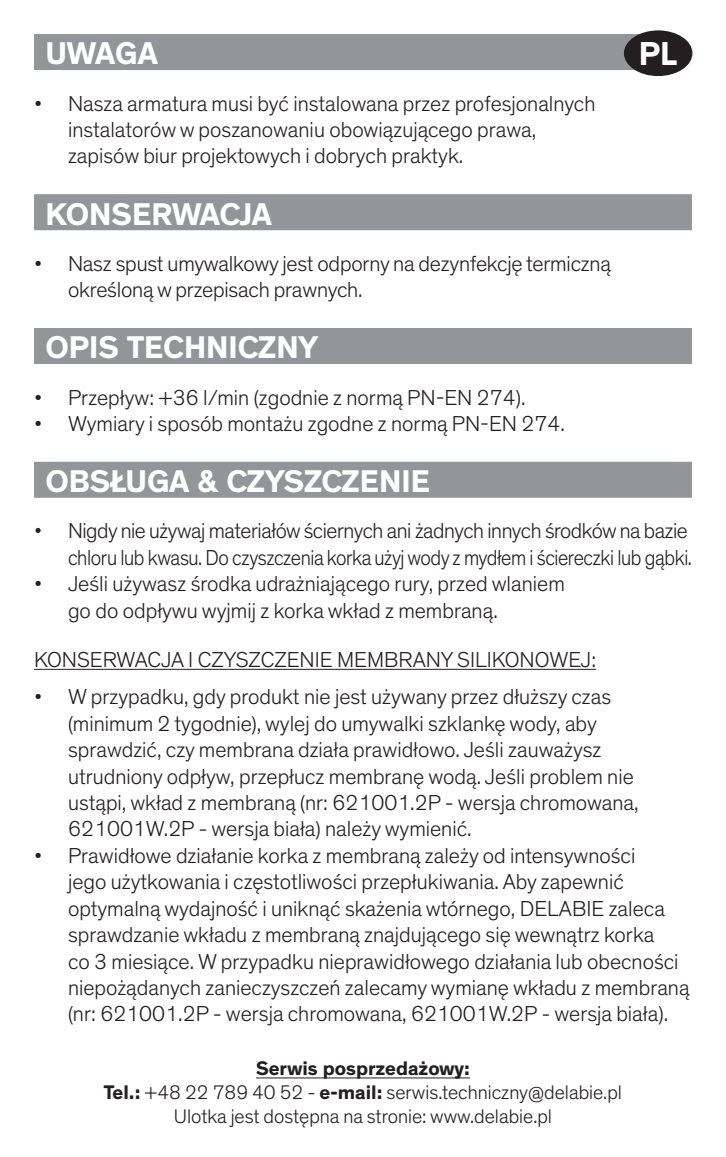
<style>
.page{position:relative;width:726px;height:1157px;background:#fff}
.page>*{position:absolute;margin:0;border:0;box-sizing:border-box;transform-origin:0 0}
.t1{font:700 34px "Theinhardt";color:#fff}
.Titre_filet_gris{font:700 32px "Theinhardt";color:#fff}
.Titre_filet_gris_picto{font:700 32px "Theinhardt";letter-spacing:-.01em;color:#fff}
.Texte_puces{font:300 22px/26.4px "Theinhardt";color:#231f20}
.Texte_puces-2{font:300 22px/26.4px "Theinhardt";letter-spacing:-.02em;color:#231f20;text-align:right}
.Texte_standard{font:300 20px/24px "Theinhardt";color:#231f20;text-align:center}
.s1{font-weight:700}
</style>
<div class="page">
<div style="left:34px;top:34px;width:635px;height:36px;background:#939598"></div>
<div style="left:34px;top:194px;width:658px;height:36px;background:#939598"></div>
<div style="left:34px;top:328px;width:658px;height:36px;background:#939598"></div>
<div style="left:34px;top:462px;width:658px;height:36px;background:#939598"></div>
<hr style="left:34px;top:668px;width:562px;height:2px;background:#231f20">
<div style="left:624px;top:30px;width:68px;height:46px;background:#231f20;border-radius:50%"></div>
<hr style="left:256px;top:1077px;width:214px;height:1px;background:#231f20">
<p class="t1" style="left:638px;top:32px;width:40px">PL</p>
<p class="Titre_filet_gris_picto" style="left:46px;top:34px;width:114px">UWAGA</p>
<p class="Texte_puces" style="left:68px;top:90px;width:529px;text-indent:-34px">• Nasza armatura musi być instalowana przez profesjonalnych instalatorów w poszanowaniu obowiązującego prawa, zapisów biur projektowych i dobrych praktyk.</p>
<p class="Titre_filet_gris" style="left:45px;top:194px;width:228px">KONSERWACJA</p>
<p class="Texte_puces" style="left:68px;top:250px;width:544px;text-indent:-34px">• Nasz spust umywalkowy jest odporny na dezynfekcję termiczną określoną w przepisach prawnych.</p>
<p class="Titre_filet_gris" style="left:45px;top:328px;width:275px">OPIS TECHNICZNY</p>
<p class="Texte_puces" style="left:34px;top:384px;width:493px">• Przepływ: +36 l/min (zgodnie z normą PN-EN 274).</p>
<p class="Texte_puces" style="left:34px;top:411px;width:532px">• Wymiary i sposób montażu zgodne z normą PN-EN 274.</p>
<p class="Titre_filet_gris" style="left:45px;top:461px;width:386px">OBSŁUGA &amp; CZYSZCZENIE</p>
<p class="Texte_puces-2" style="left:34px;top:518px;width:659px">• Nigdy nie używaj materiałów ściernych ani żadnych innych środków na bazie chloru lub kwasu. Do czyszczenia korka użyj wody z mydłem i ściereczki lub gąbki.</p>
<p class="Texte_puces" style="left:68px;top:571px;width:498px;text-indent:-34px">• Jeśli używasz środka udrażniającego rury, przed wlaniem go do odpływu wyjmij z korka wkład z membraną.</p>
<p class="Texte_puces" style="left:34px;top:646px;width:563px">KONSERWACJA I CZYSZCZENIE MEMBRANY SILIKONOWEJ:</p>
<p class="Texte_puces" style="left:68px;top:684px;width:572px;text-indent:-34px">• W przypadku, gdy produkt nie jest używany przez dłuższy czas (minimum 2 tygodnie), wylej do umywalki szklankę wody, aby sprawdzić, czy membrana działa prawidłowo. Jeśli zauważysz utrudniony odpływ, przepłucz membranę wodą. Jeśli problem nie ustąpi, wkład z membraną (nr: 621001.2P - wersja chromowana, 621001W.2P - wersja biała) należy wymienić.</p>
<p class="Texte_puces" style="left:68px;top:842px;width:623px;text-indent:-34px">• Prawidłowe działanie korka z membraną zależy od intensywności<br>jego użytkowania i częstotliwości przepłukiwania. Aby zapewnić optymalną wydajność i uniknąć skażenia wtórnego, DELABIE zaleca sprawdzanie wkładu z membraną znajdującego się wewnątrz korka<br>co 3 miesiące. W przypadku nieprawidłowego działania lub obecności niepożądanych zanieczyszczeń zalecamy wymianę wkładu z membraną (nr: 621001.2P - wersja chromowana, 621001W.2P - wersja biała).</p>
<p class="Texte_standard" style="left:104px;top:1056px;width:519px"><span class="s1">Serwis posprzedażowy:<br>Tel.:</span> +48 22 789 40 52 - <span class="s1">e-mail:</span> serwis.techniczny@delabie.pl<br>Ulotka jest dostępna na stronie: www.delabie.pl</p>
</div>
